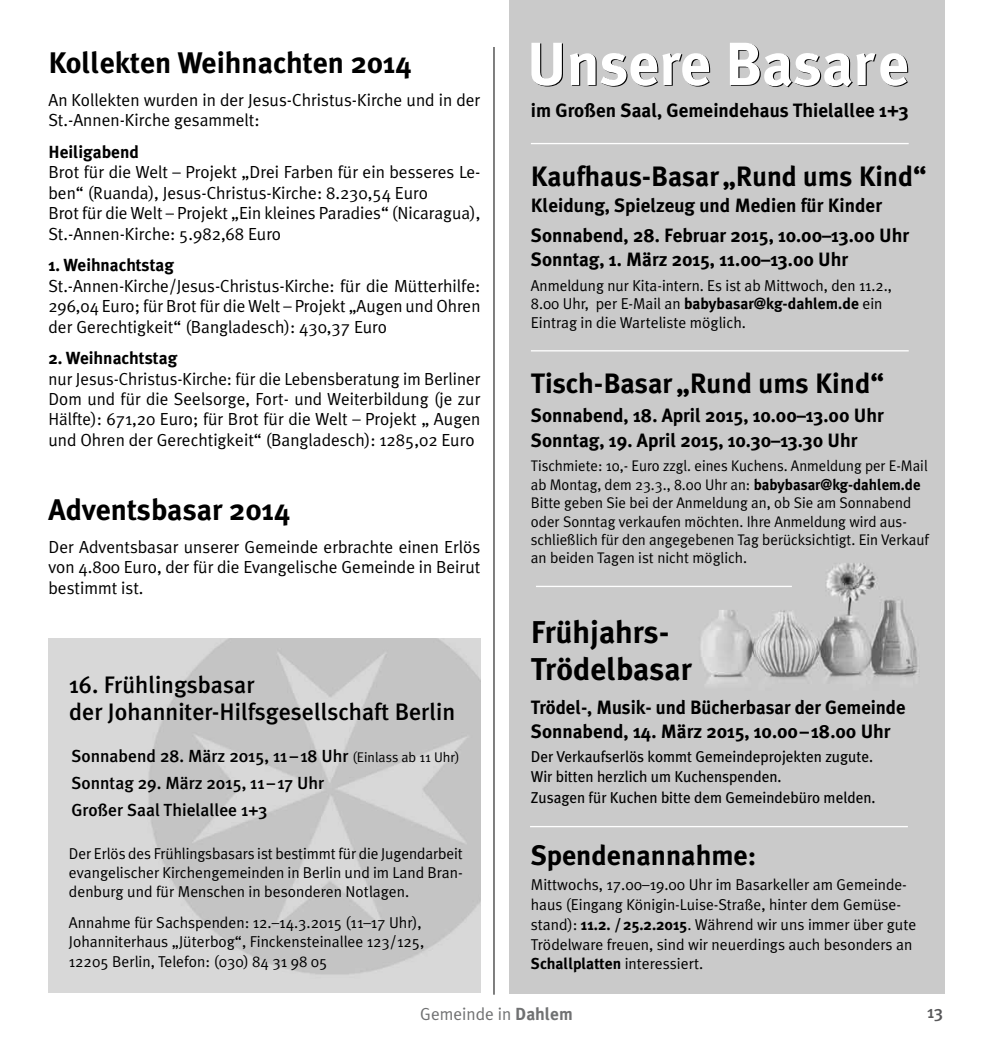
<style>
.page{position:relative;width:993px;height:1042px;background:#fff}
.page>*{position:absolute;margin:0;border:0;box-sizing:border-box;transform-origin:0 0}
.t1{font:700 31.5px/36.8px "Meta Plus";color:#000}
.t2{font:700 29.75px "Meta Plus";color:#000}
.t3{font:700 28px "Meta Plus";color:#000}
.t4{font:500 23.8px/28px "Meta Plus";color:#000}
.t5{font:700 19.25px/24.2px "Meta Plus";color:#000}
.t6{font:17.5px/20.5px "Meta Plus Normal";color:#000;text-align:justify}
.t7{font:500 17.5px/26.8px "Meta Plus";color:#000}
.t8{font:700 17.5px "Meta Plus";color:#000}
.t9{font:17.5px "Meta Plus Normal";color:#707172}
.t10{font:500 17.5px "Meta Plus";color:#58585a}
.t11{font:15.75px/19.2px "Meta Plus Normal";color:#000}
.t12{font:15.75px/19.2px "Meta Plus";letter-spacing:-.005em;color:#000}
.t13{font:700 15.75px "Meta Plus";color:#000}
.t14{font:15.4px/18.4px "Meta Plus Normal";color:#000;scale:.96 1}
.s1{font-family:"Meta Plus Normal";font-weight:400;font-size:14px}
.s2{font-family:"Meta Plus";font-weight:700}
.s3{font-family:"Meta Plus Normal";font-weight:400}
</style>
<div class="page">
<div style="left:509px;top:0;width:435px;height:993px;background:#cacaca"></div>
<hr style="left:493px;top:47px;width:1px;height:947px;background:#000">
<svg style="left:531px;top:43px;width:31px;height:44px"></svg>
<svg style="left:569px;top:53px;width:141px;height:34px"></svg>
<svg style="left:729px;top:43px;width:178px;height:44px"></svg>
<hr style="left:530px;top:143px;width:378px;height:1px;background:#fff">
<hr style="left:530px;top:350px;width:378px;height:1px;background:#fff">
<hr style="left:536px;top:586px;width:255px;height:1px;background:#fff">
<hr style="left:530px;top:826px;width:377px;height:1px;background:#fff">
<h2 class="t2" style="left:48px;top:46px;width:365px">Kollekten Weihnachten 2014</h2>
<p class="t6" style="left:48px;top:89px;width:433px">An Kollekten wurden in der Jesus-Christus-Kirche und in der<br>St.-Annen-Kirche gesammelt:</p>
<p class="t8" style="left:48px;top:142px;width:92px">Heiligabend</p>
<p class="t6" style="left:48px;top:162px;width:433px;text-align:left">Brot für die Welt – Projekt „Drei Farben für ein besseres Le&shy;ben“ (Ruanda), Jesus-Christus-Kirche: 8.230,54 Euro<br>Brot für die Welt – Projekt „Ein kleines Paradies“ (Nicaragua), St.-Annen-Kirche: 5.982,68 Euro</p>
<p class="t8" style="left:48px;top:255px;width:127px">1. Weihnachtstag</p>
<p class="t6" style="left:48px;top:275px;width:433px">St.-Annen-Kirche/Jesus-Christus-Kirche: für die Mütterhilfe:<br>296,04 Euro; für Brot für die Welt – Projekt „Augen und Ohren der Gerechtigkeit“ (Bangladesch): 430,37 Euro</p>
<p class="t8" style="left:48px;top:348px;width:130px">2. Weihnachtstag</p>
<p class="t6" style="left:48px;top:368px;width:433px">nur Jesus-Christus-Kirche: für die Lebensberatung im Berliner Dom und für die Seelsorge, Fort- und Weiterbildung (je zur Hälfte): 671,20 Euro; für Brot für die Welt – Projekt „ Augen und Ohren der Gerechtigkeit“ (Bangladesch): 1285,02 Euro</p>
<h2 class="t2" style="left:48px;top:492px;width:243px">Adventsbasar 2014</h2>
<p class="t6" style="left:48px;top:536px;width:433px">Der Adventsbasar unserer Gemeinde erbrachte einen Erlös von 4.800 Euro, der für die Evangelische Gemeinde in Beirut bestimmt ist.</p>
<h3 class="t4" style="left:69px;top:670px;width:387px">16. Frühlingsbasar<br>der Johanniter-Hilfsgesellschaft Berlin</h3>
<p class="t7" style="left:71px;top:743px;width:389px">Sonnabend 28. März 2015, 11 – 18 Uhr <span class="s1">(Einlass ab 11 Uhr)<br></span>Sonntag 29. März 2015, 11 – 17 Uhr<br>Großer Saal Thielallee 1+3</p>
<p class="t11" style="left:69px;top:843px;width:395px;text-align:justify">Der Erlös des Frühlingsbasars ist bestimmt für die Jugendarbeit evangelischer Kirchengemeinden in Berlin und im Land Bran&shy;denburg und für Menschen in besonderen Notlagen.</p>
<p class="t11" style="left:69px;top:913px;width:357px">Annahme für Sachspenden: 12.–14.3.2015 (11–17 Uhr),<br>Johanniterhaus „Jüterbog“, Finckensteinallee 123/125,<br>12205 Berlin, Telefon: (030) 84 31 98 05</p>
<p class="t5" style="left:530px;top:98px;width:379px">im Großen Saal, Gemeindehaus Thielallee 1+3</p>
<h3 class="t3" style="left:530px;top:160px;width:397px">Kaufhaus-Basar „Rund ums Kind“</h3>
<p class="t5" style="left:530px;top:191px;width:379px;line-height:29.4px">Kleidung, Spielzeug und Medien für Kinder<br>Sonnabend, 28. Februar 2015, 10.00–13.00 Uhr</p>
<p class="t5" style="left:530px;top:247px;width:319px">Sonntag, 1. März 2015, 11.00–13.00 Uhr</p>
<p class="t11" style="left:530px;top:276px;width:362px;line-height:18.4px">Anmeldung nur Kita-intern. Es ist ab Mittwoch, den 11.2.,<br>8.00 Uhr, per E-Mail an <span class="s2">babybasar@kg-dahlem.de</span> ein<br>Eintrag in die Warteliste möglich.</p>
<h3 class="t3" style="left:530px;top:367px;width:355px">Tisch-Basar „Rund ums Kind“</h3>
<p class="t5" style="left:530px;top:403px;width:354px">Sonnabend, 18. April 2015, 10.00–13.00 Uhr<br>Sonntag, 19. April 2015, 10.30–13.30 Uhr</p>
<p class="t14" style="left:530px;top:457px;width:416px">Tischmiete: 10,- Euro zzgl. eines Kuchens. Anmeldung per E-Mail ab Montag, dem 23.3., 8.00 Uhr an: <span class="s2">babybasar@kg-dahlem.de </span>Bitte geben Sie bei der Anmeldung an, ob Sie am Sonnabend oder Sonntag verkaufen möchten. Ihre Anmeldung wird aus&shy;schließlich für den angegebenen Tag berücksichtigt. Ein Verkauf an beiden Tagen ist nicht möglich.</p>
<h1 class="t1" style="left:530px;top:613px;width:162px">Frühjahrs-<br>Trödelbasar</h1>
<p class="t5" style="left:530px;top:695px;width:376px">Trödel-, Musik- und Bücherbasar der Gemeinde<br>Sonnabend, 14. März 2015, 10.00–18.00 Uhr</p>
<p class="t12" style="left:530px;top:747px;width:344px">Der Verkaufserlös kommt Gemeindeprojekten zugute.<br>Wir bitten herzlich um Kuchenspenden.</p>
<p class="t12" style="left:530px;top:787px;width:346px">Zusagen für Kuchen bitte dem Gemeindebüro melden.</p>
<h3 class="t3" style="left:530px;top:839px;width:227px">Spendenannahme:</h3>
<p class="t11" style="left:530px;top:874px;width:387px;line-height:19.8px">Mittwochs, 17.00–19.00 Uhr im Basarkeller am Gemeinde&shy;haus (Eingang Königin-Luise-Straße, hinter dem Gemüse&shy;stand): <span class="s2">11.2. /25.2.2015</span>. Während wir uns immer über gute Trödelware freuen, sind wir neuerdings auch besonders an</p>
<p class="t13" style="left:530px;top:954px;width:174px">Schallplatten <span class="s3">interessiert.</span></p>
<p class="t9" style="left:420px;top:1003px;width:154px">Gemeinde in <span class="s2">Dahlem</span></p>
<p class="t10" style="left:926px;top:1001px;width:18px">13</p>
</div>
